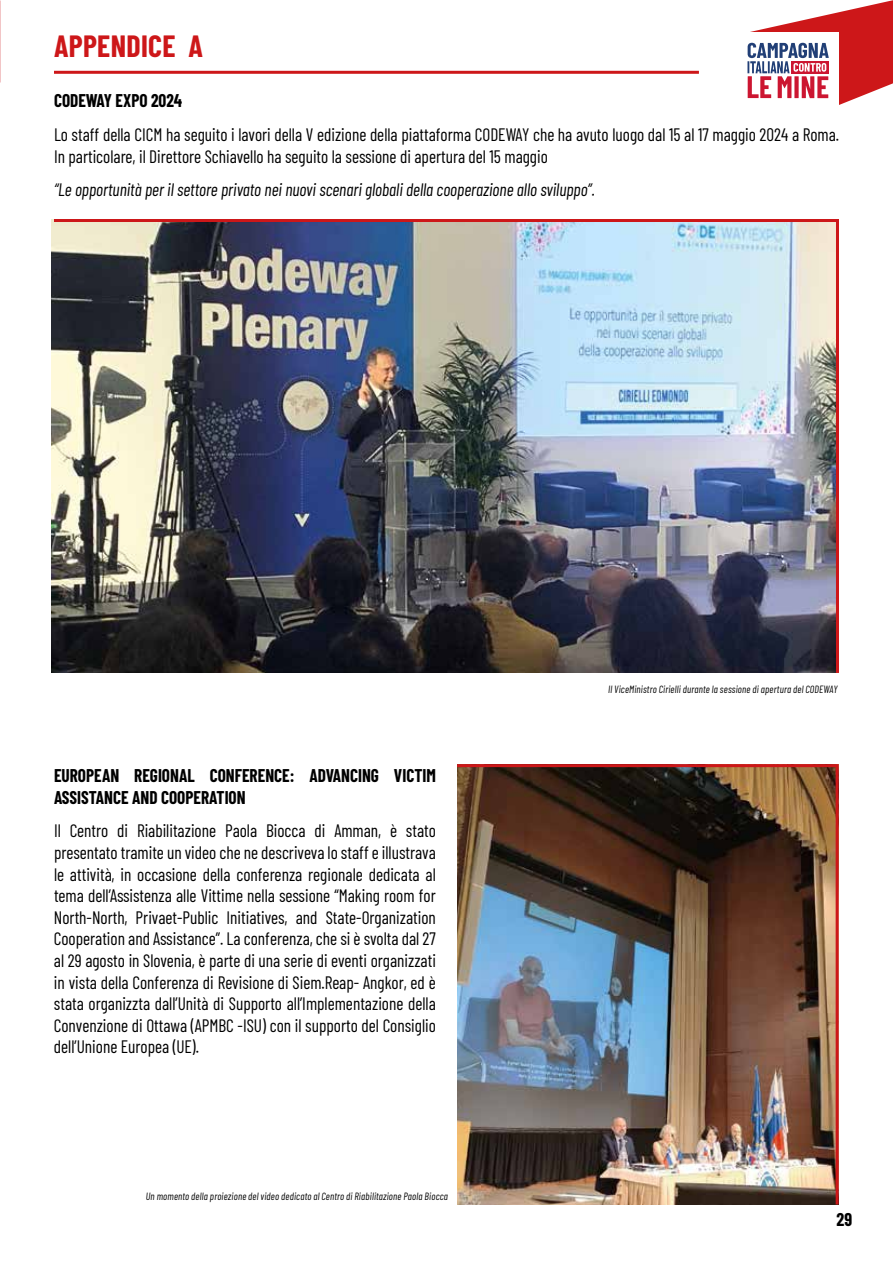
<style>
.page{position:relative;width:893px;height:1263px;background:#fff}
.page>*{position:absolute;margin:0;border:0;box-sizing:border-box;transform-origin:0 0}
.t1{font:700 30px "Barlow Condensed";letter-spacing:.01em;color:#cd1719}
.t2{font:18px/21.6px "Barlow Condensed";color:#000;scale:.96 1}
.t3{font:italic 18px "Barlow Condensed";color:#000;scale:.96 1}
.t4{font:700 18px/21.6px "Barlow Condensed";color:#000;scale:.96 1}
.t5{font:700 18px "Barlow Condensed";color:#000}
.t6{font:italic 10.5px "Barlow Condensed";letter-spacing:.02em;color:#000;scale:.96 1}
</style>
<div class="page">
<hr style="left:54px;top:71px;width:645px;height:3px;background:#cd1719">
<svg style="left:747px;top:0;width:146px;height:105px"></svg>
<img style="left:51px;top:219px;width:788px;height:454px">
<img style="left:457px;top:764px;width:382px;height:441px">
<h1 class="t1" style="left:54px;top:25px;width:150px">APPENDICE A</h1>
<p class="t4" style="left:54px;top:89px;width:135px">CODEWAY EXPO 2024</p>
<p class="t2" style="left:54px;top:122px;width:819px">Lo staff della CICM ha seguito i lavori della V edizione della piattaforma CODEWAY che ha avuto luogo dal 15 al 17 maggio 2024 a Roma.<br>In particolare, il Direttore Schiavello ha seguito la sessione di apertura del 15 maggio</p>
<p class="t3" style="left:54px;top:177px;width:565px">“Le opportunità per il settore privato nei nuovi scenari globali della cooperazione allo sviluppo”.</p>
<p class="t4" style="left:54px;top:764px;width:399px">EUROPEAN REGIONAL CONFERENCE: ADVANCING VICTIM<br>ASSISTANCE AND COOPERATION</p>
<p class="t2" style="left:54px;top:819px;width:399px;text-align:justify">Il Centro di Riabilitazione Paola Biocca di Amman, è stato presentato tramite un video che ne descriveva lo staff e illustrava le attività, in occasione della conferenza regionale dedicata al tema dell’Assistenza alle Vittime nella sessione “Making room for North-North, Privaet-Public Initiatives, and State-Organization Cooperation and Assistance”. La conferenza, che si è svolta dal 27 al 29 agosto in Slovenia, è parte di una serie di eventi organizzati in vista della Conferenza di Revisione di Siem.Reap- Angkor, ed è stata organizzta dall’Unità di Supporto all’Implementazione della Convenzione di Ottawa (APMBC -ISU) con il supporto del Consiglio dell’Unione Europea (UE).</p>
<p class="t6" style="left:146px;top:1189px;width:316px">Un momento della proiezione del video dedicato al Centro di Riabilitazione Paola Biocca</p>
<p class="t6" style="left:608px;top:682px;width:240px">Il ViceMinistro Cirielli durante la sessione di apertura del CODEWAY</p>
<p class="t5" style="left:836px;top:1207px;width:17px">29</p>
</div>
